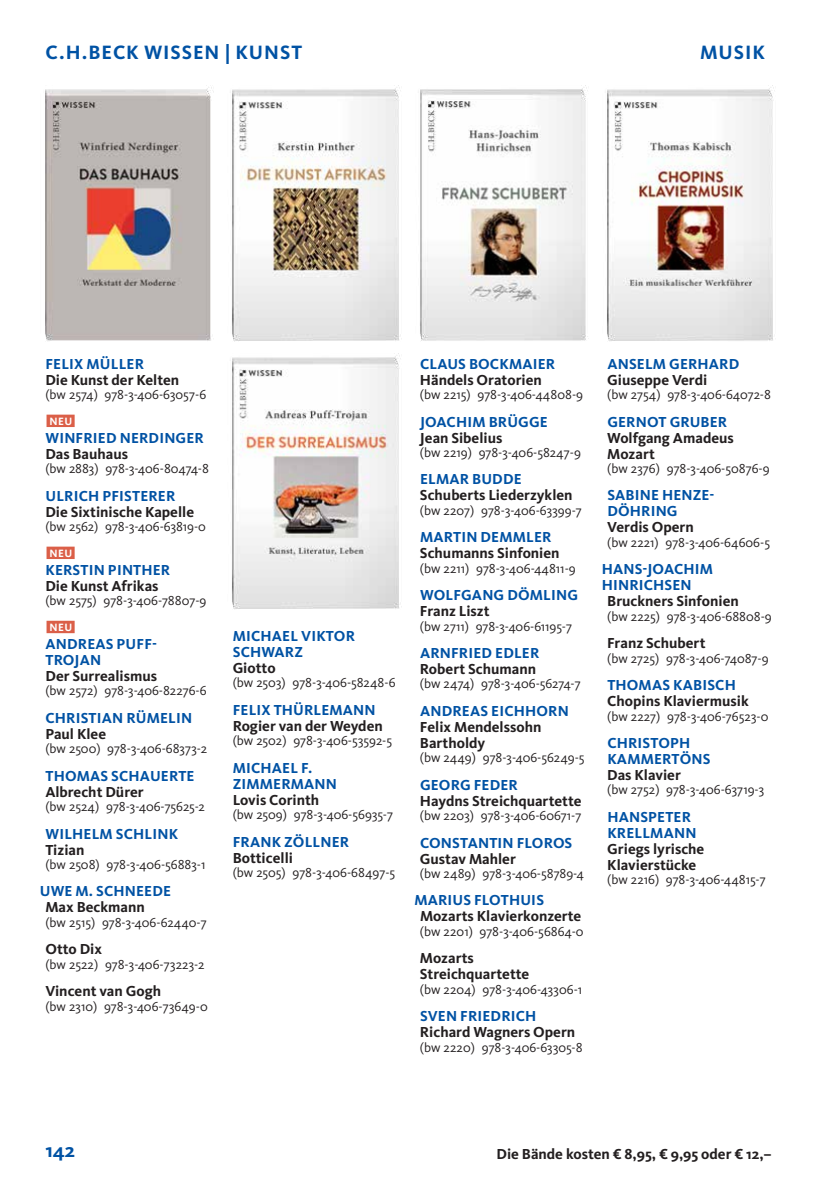
<style>
.page{position:relative;width:840px;height:1191px;background:#fff}
.page>*{position:absolute;margin:0;border:0;box-sizing:border-box;transform-origin:0 0}
.t1{font:700 20px "Kievit Pro";letter-spacing:.045em;color:#0052a4}
.t2{font:700 15px/16px "Kievit Pro";color:#231f20}
.t3{font:700 15px/16px "Kievit Pro";letter-spacing:.01em;color:#0052a4}
.t4{font:13.6px "Kievit Pro";color:#231f20}
.t5{font:700 11px "Kievit Pro";letter-spacing:.05em;color:#fff}
</style>
<div class="page">
<div style="left:46px;top:414px;width:29px;height:13px;background:#db5f48"></div>
<div style="left:46px;top:546px;width:29px;height:13px;background:#db5f48"></div>
<div style="left:46px;top:621px;width:29px;height:12px;background:#db5f48"></div>
<img style="left:45px;top:85px;width:169px;height:256px">
<img style="left:232px;top:85px;width:170px;height:524px">
<img style="left:420px;top:85px;width:168px;height:256px">
<img style="left:607px;top:85px;width:168px;height:256px">
<h1 class="t1" style="left:45px;top:40px;width:218px">C.H.BECK WISSEN | Kunst</h1>
<h1 class="t1" style="left:699px;top:40px;width:66px">MUSIK</h1>
<p class="t3" style="left:45px;top:355px;width:100px">FELIX MÜLLER</p>
<p class="t2" style="left:45px;top:371px;width:135px">Die Kunst der Kelten</p>
<p class="t4" style="left:45px;top:386px;width:162px">(bw 2574) 978-3-406-63057-6</p>
<p class="t5" style="left:49px;top:414px;width:24px">NEU</p>
<p class="t3" style="left:45px;top:430px;width:160px">WINFRIED NERDINGER</p>
<p class="t2" style="left:45px;top:446px;width:84px">Das Bauhaus</p>
<p class="t4" style="left:45px;top:460px;width:165px">(bw 2883) 978-3-406-80474-8</p>
<p class="t3" style="left:45px;top:487px;width:131px">ULRICH PFISTERER</p>
<p class="t2" style="left:45px;top:503px;width:150px">Die Sixtinische Kapelle</p>
<p class="t4" style="left:45px;top:518px;width:162px">(bw 2562) 978-3-406-63819-0</p>
<p class="t5" style="left:49px;top:546px;width:24px">NEU</p>
<p class="t3" style="left:45px;top:561px;width:126px">KERSTIN PINTHER</p>
<p class="t2" style="left:45px;top:577px;width:115px">Die Kunst Afrikas</p>
<p class="t4" style="left:45px;top:592px;width:162px">(bw 2575) 978-3-406-78807-9</p>
<p class="t5" style="left:49px;top:620px;width:24px">NEU</p>
<p class="t3" style="left:45px;top:636px;width:113px">ANDREAS PUFF-<br>TROJAN</p>
<p class="t2" style="left:45px;top:668px;width:113px">Der Surrealismus</p>
<p class="t4" style="left:45px;top:682px;width:163px">(bw 2572) 978-3-406-82276-6</p>
<p class="t3" style="left:45px;top:709px;width:148px">CHRISTIAN RÜMELIN</p>
<p class="t2" style="left:45px;top:725px;width:62px">Paul Klee</p>
<p class="t4" style="left:45px;top:740px;width:163px">(bw 2500) 978-3-406-68373-2</p>
<p class="t3" style="left:45px;top:767px;width:150px">THOMAS SCHAUERTE</p>
<p class="t2" style="left:45px;top:783px;width:100px">Albrecht Dürer</p>
<p class="t4" style="left:45px;top:798px;width:161px">(bw 2524) 978-3-406-75625-2</p>
<p class="t3" style="left:45px;top:825px;width:134px">WILHELM SCHLINK</p>
<p class="t2" style="left:45px;top:841px;width:40px">Tizian</p>
<p class="t4" style="left:45px;top:856px;width:161px">(bw 2508) 978-3-406-56883-1</p>
<p class="t3" style="left:40px;top:883px;width:133px">UWE M. SCHNEEDE</p>
<p class="t2" style="left:45px;top:899px;width:101px">Max Beckmann</p>
<p class="t4" style="left:45px;top:914px;width:163px">(bw 2515) 978-3-406-62440-7</p>
<p class="t2" style="left:45px;top:941px;width:58px">Otto Dix</p>
<p class="t4" style="left:45px;top:956px;width:161px">(bw 2522) 978-3-406-73223-2</p>
<p class="t2" style="left:45px;top:983px;width:117px">Vincent van Gogh</p>
<p class="t4" style="left:45px;top:997px;width:164px">(bw 2310) 978-3-406-73649-0</p>
<p class="t3" style="left:233px;top:628px;width:124px">MICHAEL VIKTOR<br>SCHWARZ</p>
<p class="t2" style="left:232px;top:660px;width:44px">Giotto</p>
<p class="t4" style="left:232px;top:674px;width:164px">(bw 2503) 978-3-406-58248-6</p>
<p class="t3" style="left:233px;top:701px;width:144px">FELIX THÜRLEMANN</p>
<p class="t2" style="left:232px;top:717px;width:151px">Rogier van der Weyden</p>
<p class="t4" style="left:232px;top:732px;width:161px">(bw 2502) 978-3-406-53592-5</p>
<p class="t3" style="left:233px;top:759px;width:106px">MICHAEL F.<br>ZIMMERMANN</p>
<p class="t2" style="left:232px;top:791px;width:88px">Lovis Corinth</p>
<p class="t4" style="left:232px;top:806px;width:162px">(bw 2509) 978-3-406-56935-7</p>
<p class="t3" style="left:233px;top:833px;width:118px">FRANK ZÖLLNER</p>
<p class="t2" style="left:232px;top:849px;width:62px">Botticelli</p>
<p class="t4" style="left:232px;top:864px;width:164px">(bw 2505) 978-3-406-68497-5</p>
<p class="t3" style="left:420px;top:355px;width:136px">CLAUS BOCKMAIER</p>
<p class="t2" style="left:420px;top:371px;width:123px">Händels Oratorien</p>
<p class="t4" style="left:420px;top:386px;width:164px">(bw 2215) 978-3-406-44808-9</p>
<p class="t3" style="left:420px;top:413px;width:129px">JOACHIM BRÜGGE</p>
<p class="t2" style="left:420px;top:429px;width:84px">Jean Sibelius</p>
<p class="t4" style="left:420px;top:444px;width:162px">(bw 2219) 978-3-406-58247-9</p>
<p class="t3" style="left:420px;top:471px;width:103px">ELMAR BUDDE</p>
<p class="t2" style="left:420px;top:487px;width:154px">Schuberts Liederzyklen</p>
<p class="t4" style="left:420px;top:502px;width:163px">(bw 2207) 978-3-406-63399-7</p>
<p class="t3" style="left:420px;top:529px;width:133px">MARTIN DEMMLER</p>
<p class="t2" style="left:420px;top:545px;width:141px">Schumanns Sinfonien</p>
<p class="t4" style="left:420px;top:560px;width:157px">(bw 2211) 978-3-406-44811-9</p>
<p class="t3" style="left:420px;top:587px;width:159px">WOLFGANG DÖMLING</p>
<p class="t2" style="left:420px;top:603px;width:71px">Franz Liszt</p>
<p class="t4" style="left:420px;top:618px;width:154px">(bw 2711) 978-3-406-61195-7</p>
<p class="t3" style="left:420px;top:645px;width:121px">ARNFRIED EDLER</p>
<p class="t2" style="left:420px;top:661px;width:117px">Robert Schumann</p>
<p class="t4" style="left:420px;top:675px;width:162px">(bw 2474) 978-3-406-56274-7</p>
<p class="t3" style="left:420px;top:702px;width:150px">ANDREAS EICHHORN</p>
<p class="t2" style="left:420px;top:718px;width:123px">Felix Mendelssohn<br>Bartholdy</p>
<p class="t4" style="left:420px;top:749px;width:166px">(bw 2449) 978-3-406-56249-5</p>
<p class="t3" style="left:420px;top:776px;width:99px">GEORG FEDER</p>
<p class="t2" style="left:420px;top:792px;width:163px">Haydns Streichquartette</p>
<p class="t4" style="left:420px;top:807px;width:163px">(bw 2203) 978-3-406-60671-7</p>
<p class="t3" style="left:420px;top:834px;width:154px">CONSTANTIN FLOROS</p>
<p class="t2" style="left:420px;top:850px;width:97px">Gustav Mahler</p>
<p class="t4" style="left:420px;top:865px;width:166px">(bw 2489) 978-3-406-58789-4</p>
<p class="t3" style="left:414px;top:892px;width:131px">MARIUS FLOTHUIS</p>
<p class="t2" style="left:420px;top:908px;width:163px">Mozarts Klavierkonzerte</p>
<p class="t4" style="left:420px;top:923px;width:165px">(bw 2201) 978-3-406-56864-0</p>
<p class="t2" style="left:420px;top:950px;width:111px">Mozarts<br>Streichquartette</p>
<p class="t4" style="left:420px;top:981px;width:164px">(bw 2204) 978-3-406-43306-1</p>
<p class="t3" style="left:420px;top:1008px;width:118px">SVEN FRIEDRICH</p>
<p class="t2" style="left:420px;top:1024px;width:157px">Richard Wagners Opern</p>
<p class="t4" style="left:420px;top:1038px;width:164px">(bw 2220) 978-3-406-63305-8</p>
<p class="t3" style="left:607px;top:355px;width:133px">ANSELM GERHARD</p>
<p class="t2" style="left:607px;top:371px;width:101px">Giuseppe Verdi</p>
<p class="t4" style="left:607px;top:386px;width:165px">(bw 2754) 978-3-406-64072-8</p>
<p class="t3" style="left:607px;top:413px;width:121px">GERNOT GRUBER</p>
<p class="t2" style="left:607px;top:429px;width:128px">Wolfgang Amadeus<br>Mozart</p>
<p class="t4" style="left:607px;top:460px;width:164px">(bw 2376) 978-3-406-50876-9</p>
<p class="t3" style="left:607px;top:487px;width:109px">SABINE HENZE-<br>DÖHRING</p>
<p class="t2" style="left:607px;top:519px;width:88px">Verdis Opern</p>
<p class="t4" style="left:607px;top:534px;width:164px">(bw 2221) 978-3-406-64606-5</p>
<p class="t3" style="left:601px;top:561px;width:113px">HANS-JOACHIM<br>HINRICHSEN</p>
<p class="t2" style="left:607px;top:593px;width:133px">Bruckners Sinfonien</p>
<p class="t4" style="left:607px;top:608px;width:166px">(bw 2225) 978-3-406-68808-9</p>
<p class="t2" style="left:607px;top:635px;width:100px">Franz Schubert</p>
<p class="t4" style="left:607px;top:650px;width:163px">(bw 2725) 978-3-406-74087-9</p>
<p class="t3" style="left:607px;top:677px;width:130px">THOMAS KABISCH</p>
<p class="t2" style="left:607px;top:693px;width:143px">Chopins Klaviermusik</p>
<p class="t4" style="left:607px;top:708px;width:163px">(bw 2227) 978-3-406-76523-0</p>
<p class="t3" style="left:607px;top:734px;width:105px">CHRISTOPH<br>KAMMERTÖNS</p>
<p class="t2" style="left:607px;top:766px;width:75px">Das Klavier</p>
<p class="t4" style="left:607px;top:781px;width:158px">(bw 2752) 978-3-406-63719-3</p>
<p class="t3" style="left:607px;top:808px;width:91px">HANSPETER<br>KRELLMANN</p>
<p class="t2" style="left:607px;top:840px;width:99px">Griegs lyrische<br>Klavierstücke</p>
<p class="t4" style="left:607px;top:871px;width:160px">(bw 2216) 978-3-406-44815-7</p>
<h1 class="t1" style="left:45px;top:1138px;width:31px">142</h1>
<p class="t2" style="left:496px;top:1146px;width:276px">Die Bände kosten € 8,95, € 9,95 oder € 12,–</p>
</div>
